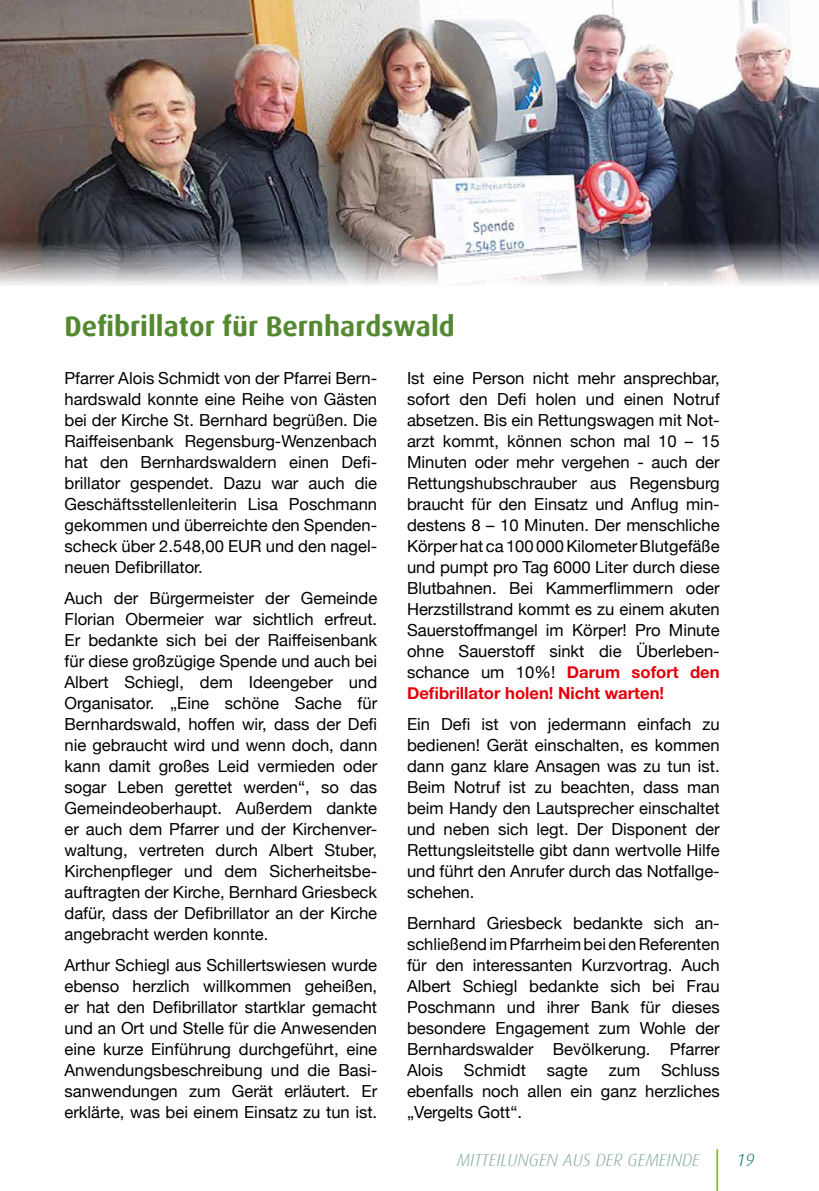
<style>
.page{position:relative;width:819px;height:1191px;background:#fff}
.page>*{position:absolute;margin:0;border:0;box-sizing:border-box;transform-origin:0 0}
.t1{font:700 28px "Dax";color:#548931}
.t2{font:italic 300 17.5px "Dax";color:#84ac9f}
.t3{font:italic 300 17.5px "Dax";color:#006c52}
.t4{font:16.62px/21px "Helvetica Neue";color:#000;text-align:justify}
.s1{font-weight:700;color:#e3000b}
</style>
<div class="page">
<hr style="left:716px;top:1149px;width:2px;height:42px;background:#88bd21">
<img style="left:0;top:0;width:819px;height:285px">
<h1 class="t1" style="left:64px;top:310px;width:392px">Defibrillator für Bernhardswald</h1>
<p class="t4" style="left:407px;top:368px;width:314px">Ist eine Person nicht mehr ansprechbar, sofort den Defi holen und einen Notruf absetzen. Bis ein Rettungswagen mit Not&shy;arzt kommt, können schon mal 10 – 15<br>Minuten oder mehr vergehen - auch der Rettungshubschrauber aus Regensburg braucht für den Einsatz und Anflug min&shy;destens 8 – 10 Minuten. Der menschliche Körper hat ca 100 000 Kilometer Blutgefäße und pumpt pro Tag 6000 Liter durch diese Blutbahnen. Bei Kammerflimmern oder Herzstillstrand kommt es zu einem akuten Sauerstoffmangel im Körper! Pro Minute ohne Sauerstoff sinkt die Überleben&shy;schance um 10%! <span class="s1">Darum sofort den Defibrillator holen! Nicht warten!</span></p>
<p class="t4" style="left:407px;top:714px;width:314px">Ein Defi ist von jedermann einfach zu bedienen! Gerät einschalten, es kommen dann ganz klare Ansagen was zu tun ist.<br>Beim Notruf ist zu beachten, dass man beim Handy den Lautsprecher einschaltet und neben sich legt. Der Disponent der Rettungsleitstelle gibt dann wertvolle Hilfe und führt den Anrufer durch das Notfallge&shy;schehen.</p>
<p class="t4" style="left:407px;top:913px;width:314px">Bernhard Griesbeck bedankte sich an&shy;schließend im Pfarrheim bei den Referenten für den interessanten Kurzvortrag. Auch Albert Schiegl bedankte sich bei Frau Poschmann und ihrer Bank für dieses besondere Engagement zum Wohle der Bernhardswalder Bevölkerung. Pfarrer Alois</p>
<p class="t4" style="left:64px;top:368px;width:314px">Pfarrer Alois Schmidt von der Pfarrei Bern&shy;hardswald konnte eine Reihe von Gästen bei der Kirche St. Bernhard begrüßen. Die Raiffeisenbank Regensburg-Wenzenbach hat den Bernhardswaldern einen Defi&shy;brillator gespendet. Dazu war auch die Geschäftsstellenleiterin Lisa Poschmann gekommen und überreichte den Spenden&shy;scheck über 2.548,00 EUR und den nagel&shy;neuen Defibrillator.</p>
<p class="t4" style="left:64px;top:588px;width:314px">Auch der Bürgermeister der Gemeinde Florian Obermeier war sichtlich erfreut.<br>Er bedankte sich bei der Raiffeisenbank für diese großzügige Spende und auch bei Albert Schiegl, dem Ideengeber und Organisator. „Eine schöne Sache für Bernhardswald, hoffen wir, dass der Defi nie gebraucht wird und wenn doch, dann kann damit großes Leid vermieden oder sogar Leben gerettet werden“, so das Gemeindeoberhaupt. Außerdem dankte er auch dem Pfarrer und der Kirchenver&shy;waltung, vertreten durch Albert Stuber, Kirchenpfleger und dem Sicherheitsbe&shy;auftragten der Kirche, Bernhard Griesbeck dafür, dass der Defibrillator an der Kirche angebracht werden konnte.</p>
<p class="t4" style="left:64px;top:955px;width:314px">Arthur Schiegl aus Schillertswiesen wurde ebenso herzlich willkommen geheißen, er hat den Defibrillator startklar gemacht und an Ort und Stelle für die Anwesenden eine kurze Einführung durchgeführt, eine Anwendungsbeschreibung und die Basi&shy;sanwendungen zum Gerät erläutert. Er erklärte, was bei einem Einsatz zu tun ist.</p>
<p class="t4" style="left:407px;top:1060px;width:314px;text-indent:254px">Schluss ebenfalls noch allen ein ganz herzliches „Vergelts Gott“.</p>
<p class="t4" style="left:464px;top:1060px;width:63px">Schmidt</p>
<p class="t4" style="left:547px;top:1060px;width:42px">sagte</p>
<p class="t4" style="left:608px;top:1060px;width:33px">zum</p>
<p class="t2" style="left:456px;top:1150px;width:245px">MITTEILUNGEN AUS DER GEMEINDE</p>
<p class="t3" style="left:736px;top:1150px;width:19px">19</p>
</div>
